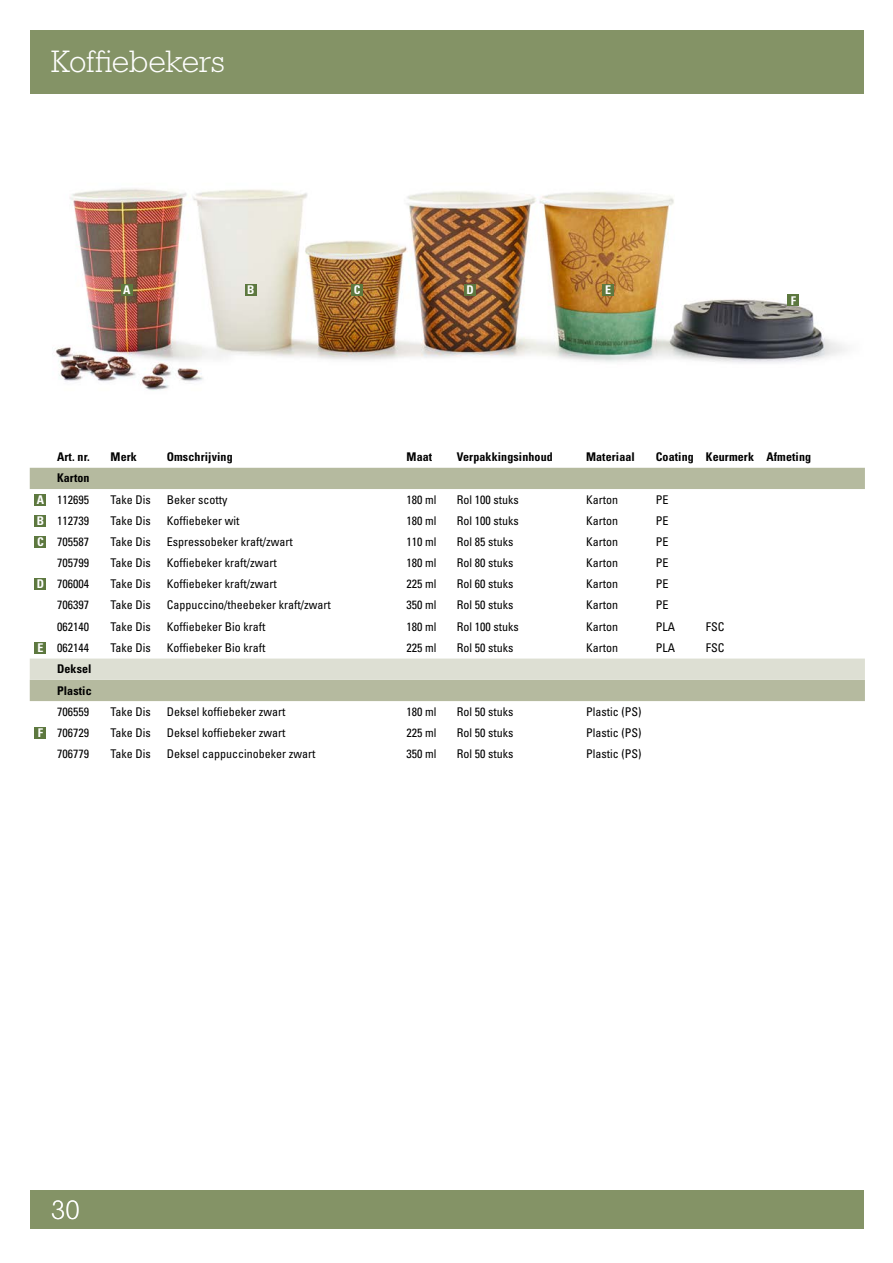
<style>
.page{position:relative;width:893px;height:1263px;background:#fff}
.page>*{position:absolute;margin:0;border:0;box-sizing:border-box;transform-origin:0 0}
.t1{font:300 31.5px "Rockwell Std";letter-spacing:-.005em;color:#fff}
.t2{font:300 27px "Rockwell Std";color:#fff}
.t3{font:condensed 12px "Univers LT Std";color:#000}
.t4{font:700 condensed 12px/21.3px "Univers LT Std";letter-spacing:.01em;color:#000;text-align:right}
.t5{font:700 condensed 12px "Univers LT Std";color:#fff}
.s1{color:#fff}
.s2{font-weight:400}
.s3{font-weight:700;color:#fff}
</style>
<div class="page">
<div style="left:30px;top:1191px;width:833px;height:38px;background:#849366"></div>
<img style="left:55px;top:188px;width:792px;height:203px">
<div style="left:30px;top:30px;width:833px;height:64px;background:#849366"></div>
<svg style="left:30px;top:468px;width:835px;height:233px"></svg>
<div style="left:30px;top:658px;width:835px;height:22px;background:#dddfd3"></div>
<div style="left:34px;top:494px;width:12px;height:12px;background:#5d783f"></div>
<div style="left:34px;top:515px;width:12px;height:12px;background:#5d783f"></div>
<div style="left:34px;top:536px;width:12px;height:12px;background:#5d783f"></div>
<div style="left:34px;top:578px;width:12px;height:12px;background:#5d783f"></div>
<div style="left:34px;top:642px;width:12px;height:12px;background:#5d783f"></div>
<div style="left:34px;top:727px;width:12px;height:12px;background:#5d783f"></div>
<div style="left:787px;top:294px;width:12px;height:12px;background:#5d783f"></div>
<div style="left:245px;top:284px;width:12px;height:12px;background:#5d783f"></div>
<div style="left:351px;top:284px;width:12px;height:12px;background:#5d783f"></div>
<div style="left:464px;top:284px;width:12px;height:12px;background:#5d783f"></div>
<div style="left:602px;top:284px;width:12px;height:12px;background:#5d783f"></div>
<div style="left:121px;top:284px;width:12px;height:12px;background:#5d783f"></div>
<h1 class="t1" style="left:51px;top:44px;width:175px">Koffiebekers</h1>
<p class="t5" style="left:123px;top:282px;width:9px">A</p>
<p class="t5" style="left:247px;top:282px;width:9px">B</p>
<p class="t5" style="left:354px;top:282px;width:8px">C</p>
<p class="t5" style="left:467px;top:282px;width:9px">D</p>
<p class="t5" style="left:605px;top:282px;width:7px">E</p>
<p class="t5" style="left:791px;top:293px;width:7px">F</p>
<p class="t4" style="left:57px;top:446px;width:34px">Art. nr.</p>
<p class="t4" style="left:111px;top:446px;width:28px">Merk</p>
<p class="t4" style="left:167px;top:446px;width:67px">Omschrijving</p>
<p class="t4" style="left:407px;top:446px;width:27px">Maat</p>
<p class="t4" style="left:457px;top:446px;width:98px">Verpakkingsinhoud</p>
<p class="t4" style="left:586px;top:446px;width:50px">Materiaal</p>
<p class="t4" style="left:656px;top:446px;width:157px">Coating Keurmerk Afmeting</p>
<p class="t4" style="left:37px;top:467px;width:54px">Karton<br><span class="s1">A</span> <span class="s2">112695</span></p>
<p class="t3" style="left:111px;top:492px;width:42px">Take Dis</p>
<p class="t3" style="left:167px;top:492px;width:62px">Beker scotty</p>
<p class="t3" style="left:407px;top:492px;width:31px">180 ml</p>
<p class="t3" style="left:457px;top:492px;width:63px">Rol 100 stuks</p>
<p class="t3" style="left:586px;top:492px;width:34px">Karton</p>
<p class="t3" style="left:656px;top:492px;width:14px">PE</p>
<p class="t3" style="left:37px;top:513px;width:54px"><span class="s3">B</span> 112739</p>
<p class="t3" style="left:111px;top:513px;width:42px">Take Dis</p>
<p class="t3" style="left:167px;top:513px;width:74px">Koffiebeker wit</p>
<p class="t3" style="left:407px;top:513px;width:31px">180 ml</p>
<p class="t3" style="left:457px;top:513px;width:63px">Rol 100 stuks</p>
<p class="t3" style="left:586px;top:513px;width:34px">Karton</p>
<p class="t3" style="left:656px;top:513px;width:14px">PE</p>
<p class="t3" style="left:37px;top:534px;width:53px"><span class="s3">C</span> 705587</p>
<p class="t3" style="left:111px;top:534px;width:42px">Take Dis</p>
<p class="t3" style="left:167px;top:534px;width:127px">Espressobeker kraft/zwart</p>
<p class="t3" style="left:407px;top:534px;width:31px">110 ml</p>
<p class="t3" style="left:457px;top:534px;width:58px">Rol 85 stuks</p>
<p class="t3" style="left:586px;top:534px;width:34px">Karton</p>
<p class="t3" style="left:656px;top:534px;width:14px">PE</p>
<p class="t3" style="left:57px;top:555px;width:33px">705799</p>
<p class="t3" style="left:111px;top:555px;width:42px">Take Dis</p>
<p class="t3" style="left:167px;top:555px;width:111px">Koffiebeker kraft/zwart</p>
<p class="t3" style="left:407px;top:555px;width:31px">180 ml</p>
<p class="t3" style="left:457px;top:555px;width:58px">Rol 80 stuks</p>
<p class="t3" style="left:586px;top:555px;width:34px">Karton</p>
<p class="t3" style="left:656px;top:555px;width:14px">PE</p>
<p class="t3" style="left:37px;top:576px;width:54px"><span class="s3">D</span> 706004</p>
<p class="t3" style="left:111px;top:576px;width:42px">Take Dis</p>
<p class="t3" style="left:167px;top:576px;width:111px">Koffiebeker kraft/zwart</p>
<p class="t3" style="left:407px;top:576px;width:31px">225 ml</p>
<p class="t3" style="left:457px;top:576px;width:58px">Rol 60 stuks</p>
<p class="t3" style="left:586px;top:576px;width:34px">Karton</p>
<p class="t3" style="left:656px;top:576px;width:14px">PE</p>
<p class="t3" style="left:57px;top:598px;width:33px">706397</p>
<p class="t3" style="left:111px;top:598px;width:42px">Take Dis</p>
<p class="t3" style="left:167px;top:598px;width:165px">Cappuccino/theebeker kraft/zwart</p>
<p class="t3" style="left:407px;top:598px;width:31px">350 ml</p>
<p class="t3" style="left:457px;top:598px;width:58px">Rol 50 stuks</p>
<p class="t3" style="left:586px;top:598px;width:34px">Karton</p>
<p class="t3" style="left:656px;top:598px;width:14px">PE</p>
<p class="t3" style="left:57px;top:619px;width:33px">062140</p>
<p class="t3" style="left:111px;top:619px;width:42px">Take Dis</p>
<p class="t3" style="left:167px;top:619px;width:100px">Koffiebeker Bio kraft</p>
<p class="t3" style="left:407px;top:619px;width:31px">180 ml</p>
<p class="t3" style="left:457px;top:619px;width:63px">Rol 100 stuks</p>
<p class="t3" style="left:586px;top:619px;width:34px">Karton</p>
<p class="t3" style="left:656px;top:619px;width:21px">PLA</p>
<p class="t3" style="left:706px;top:619px;width:20px">FSC</p>
<p class="t3" style="left:37px;top:640px;width:53px"><span class="s3">E</span> 062144</p>
<p class="t3" style="left:111px;top:640px;width:42px">Take Dis</p>
<p class="t3" style="left:167px;top:640px;width:100px">Koffiebeker Bio kraft</p>
<p class="t3" style="left:407px;top:640px;width:31px">225 ml</p>
<p class="t3" style="left:457px;top:640px;width:58px">Rol 50 stuks</p>
<p class="t3" style="left:586px;top:640px;width:34px">Karton</p>
<p class="t3" style="left:656px;top:640px;width:21px">PLA</p>
<p class="t3" style="left:706px;top:640px;width:20px">FSC</p>
<p class="t4" style="left:57px;top:658px;width:36px;text-align:left">Deksel<br>Plastic</p>
<p class="t3" style="left:57px;top:704px;width:33px">706559</p>
<p class="t3" style="left:111px;top:704px;width:42px">Take Dis</p>
<p class="t3" style="left:167px;top:704px;width:120px">Deksel koffiebeker zwart</p>
<p class="t3" style="left:407px;top:704px;width:31px">180 ml</p>
<p class="t3" style="left:457px;top:704px;width:58px">Rol 50 stuks</p>
<p class="t3" style="left:586px;top:704px;width:57px">Plastic (PS)</p>
<p class="t3" style="left:38px;top:725px;width:53px"><span class="s3">F</span> 706729</p>
<p class="t3" style="left:111px;top:725px;width:42px">Take Dis</p>
<p class="t3" style="left:167px;top:725px;width:120px">Deksel koffiebeker zwart</p>
<p class="t3" style="left:407px;top:725px;width:31px">225 ml</p>
<p class="t3" style="left:457px;top:725px;width:58px">Rol 50 stuks</p>
<p class="t3" style="left:586px;top:725px;width:57px">Plastic (PS)</p>
<p class="t3" style="left:57px;top:746px;width:33px">706779</p>
<p class="t3" style="left:111px;top:746px;width:42px">Take Dis</p>
<p class="t3" style="left:167px;top:746px;width:150px">Deksel cappuccinobeker zwart</p>
<p class="t3" style="left:407px;top:746px;width:31px">350 ml</p>
<p class="t3" style="left:457px;top:746px;width:58px">Rol 50 stuks</p>
<p class="t3" style="left:586px;top:746px;width:57px">Plastic (PS)</p>
<h2 class="t2" style="left:51px;top:1194px;width:30px">30</h2>
</div>
